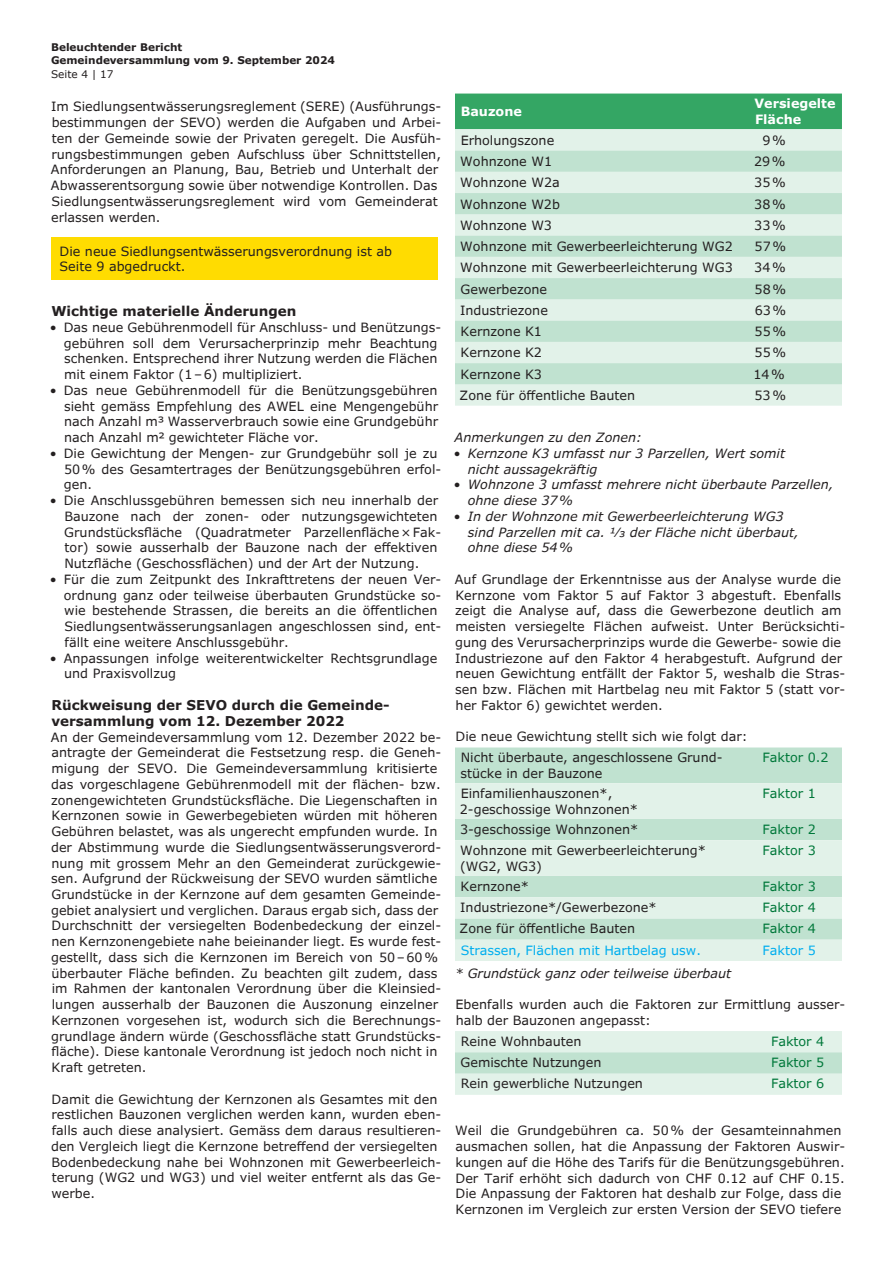
<style>
.page{position:relative;width:893px;height:1263px;background:#fff}
.page>*{position:absolute;margin:0;border:0;box-sizing:border-box;transform-origin:0 0}
.t1{font:700 13.5px/15.8px "Verdana Pro";color:#231f20}
.t2{font:12.75px/15.8px "Verdana Pro";color:#231f20}
.t3{font:italic 12.75px/15.8px "Verdana Pro";color:#231f20}
.t4{font:12.75px "Verdana Pro";color:#00783a}
.t5{font:12.75px "Verdana Pro";color:#00aeef}
.t6{font:700 12.75px/15.8px "Verdana Pro";color:#fff}
.t7{font:700 10.5px/13.5px "Verdana Pro";color:#231f20}
.t8{font:10.5px "Verdana Pro";color:#231f20}
</style>
<div class="page">
<div style="left:455px;top:94px;width:387px;height:35px;background:#34a664"></div>
<div style="left:455px;top:129px;width:387px;height:277px;background:#e2f2e9"></div>
<svg style="left:455px;top:151px;width:387px;height:233px;background:#cfe9db"></svg>
<div style="left:455px;top:747px;width:387px;height:36px;background:#c0e2d0"></div>
<svg style="left:455px;top:783px;width:387px;height:178px;background:#d6ece0"></svg>
<svg style="left:455px;top:1031px;width:387px;height:64px;background:#d6ece0"></svg>
<div style="left:51px;top:237px;width:387px;height:43px;background:#ffdc01"></div>
<p class="t7" style="left:51px;top:40px;width:285px">Beleuchtender Bericht<br>Gemeindeversammlung vom 9. September 2024</p>
<p class="t8" style="left:51px;top:67px;width:64px">Seite 4 | 17</p>
<p class="t2" style="left:51px;top:99px;width:392px">Im Siedlungsentwässerungsreglement (SERE) (Ausführungs&shy;bestimmungen der SEVO) werden die Aufgaben und Arbei&shy;ten der Gemeinde sowie der Privaten geregelt. Die Ausfüh&shy;rungsbestimmungen geben Aufschluss über Schnittstellen, Anforderungen an Planung, Bau, Betrieb und Unterhalt der Abwasserentsorgung sowie über notwendige Kontrollen. Das Siedlungsentwässerungsreglement wird vom Gemeinderat erlassen werden.</p>
<p class="t2" style="left:60px;top:243px;width:334px">Die neue Siedlungsentwässerungsverordnung ist ab<br>Seite 9 abgedruckt.</p>
<p class="t1" style="left:51px;top:303px;width:247px">Wichtige materielle Änderungen</p>
<p class="t2" style="left:64px;top:320px;width:379px;text-indent:-14px">• Das neue Gebührenmodell für Anschluss- und Benützungs&shy;gebühren soll dem Verursacherprinzip mehr Beachtung schenken. Entsprechend ihrer Nutzung werden die Flächen mit einem Faktor (1–6) multipliziert.</p>
<p class="t2" style="left:64px;top:383px;width:376px;text-align:justify;text-indent:-14px">• Das neue Gebührenmodell für die Benützungsgebühren sieht gemäss Empfehlung des AWEL eine Mengengebühr nach Anzahl m3 Wasserverbrauch sowie eine Grundgebühr nach Anzahl m2 gewichteter Fläche vor.</p>
<p class="t2" style="left:64px;top:446px;width:379px;text-indent:-14px">• Die Gewichtung der Mengen- zur Grundgebühr soll je zu<br>50% des Gesamtertrages der Benützungsgebühren erfol&shy;gen.</p>
<p class="t2" style="left:64px;top:493px;width:378px;text-indent:-15px">• Die Anschlussgebühren bemessen sich neu innerhalb der Bauzone nach der zonen- oder nutzungsgewichteten Grundstücksfläche (Quadratmeter Parzellenfläche×Fak&shy;tor) sowie ausserhalb der Bauzone nach der effektiven Nutzfläche (Geschossflächen) und der Art der Nutzung.</p>
<p class="t2" style="left:64px;top:572px;width:379px;text-indent:-14px">• Für die zum Zeitpunkt des Inkrafttretens der neuen Ver&shy;ordnung ganz oder teilweise überbauten Grundstücke so&shy;wie bestehende Strassen, die bereits an die öffentlichen Siedlungsentwässerungsanlagen angeschlossen sind, ent&shy;fällt eine weitere Anschlussgebühr.</p>
<p class="t2" style="left:64px;top:650px;width:375px;text-indent:-14px">• Anpassungen infolge weiterentwickelter Rechtsgrundlage und Praxisvollzug</p>
<p class="t1" style="left:51px;top:697px;width:340px">Rückweisung der SEVO durch die Gemeinde&shy;versammlung vom 12. Dezember 2022</p>
<p class="t2" style="left:51px;top:729px;width:392px">An der Gemeindeversammlung vom 12. Dezember 2022 be&shy;antragte der Gemeinderat die Festsetzung resp. die Geneh&shy;migung der SEVO. Die Gemeindeversammlung kritisierte das vorgeschlagene Gebührenmodell mit der flächen- bzw. zonengewichteten Grundstücksfläche. Die Liegenschaften in Kernzonen sowie in Gewerbegebieten würden mit höheren Gebühren belastet, was als ungerecht empfunden wurde. In der Abstimmung wurde die Siedlungsentwässerungsverord&shy;nung mit grossem Mehr an den Gemeinderat zurückgewie&shy;sen. Aufgrund der Rückweisung der SEVO wurden sämtliche Grundstücke in der Kernzone auf dem gesamten Gemeinde&shy;gebiet analysiert und verglichen. Daraus ergab sich, dass der Durchschnitt der versiegelten Bodenbedeckung der einzel&shy;nen Kernzonengebiete nahe beieinander liegt. Es wurde fest&shy;gestellt, dass sich die Kernzonen im Bereich von 50–60% überbauter Fläche befinden. Zu beachten gilt zudem, dass im Rahmen der kantonalen Verordnung über die Kleinsied&shy;lungen ausserhalb der Bauzonen die Auszonung einzelner Kernzonen vorgesehen ist, wodurch sich die Berechnungs&shy;grundlage ändern würde (Geschossfläche statt Grundstücks&shy;fläche). Diese kantonale Verordnung ist jedoch noch nicht in Kraft getreten.</p>
<p class="t2" style="left:51px;top:1091px;width:392px">Damit die Gewichtung der Kernzonen als Gesamtes mit den restlichen Bauzonen verglichen werden kann, wurden eben&shy;falls auch diese analysiert. Gemäss dem daraus resultieren&shy;den Vergleich liegt die Kernzone betreffend der versiegelten Bodenbedeckung nahe bei Wohnzonen mit Gewerbeerleich&shy;terung (WG2 und WG3) und viel weiter entfernt als das Ge&shy;werbe.</p>
<p class="t6" style="left:461px;top:104px;width:63px">Bauzone</p>
<p class="t6" style="left:754px;top:96px;width:82px">Versiegelte<br>Fläche</p>
<p class="t2" style="left:461px;top:132px;width:95px">Erholungszone</p>
<p class="t2" style="left:762px;top:132px;width:25px">9%</p>
<p class="t2" style="left:460px;top:154px;width:93px">Wohnzone W1</p>
<p class="t2" style="left:754px;top:154px;width:33px">29%</p>
<p class="t2" style="left:460px;top:175px;width:101px">Wohnzone W2a</p>
<p class="t2" style="left:754px;top:175px;width:33px">35%</p>
<p class="t2" style="left:460px;top:196px;width:101px">Wohnzone W2b</p>
<p class="t2" style="left:754px;top:196px;width:33px">38%</p>
<p class="t2" style="left:460px;top:217px;width:93px">Wohnzone W3</p>
<p class="t2" style="left:754px;top:217px;width:33px">33%</p>
<p class="t2" style="left:460px;top:239px;width:274px">Wohnzone mit Gewerbeerleichterung WG2</p>
<p class="t2" style="left:754px;top:239px;width:33px">57%</p>
<p class="t2" style="left:460px;top:260px;width:274px">Wohnzone mit Gewerbeerleichterung WG3</p>
<p class="t2" style="left:754px;top:260px;width:33px">34%</p>
<p class="t2" style="left:460px;top:281px;width:88px">Gewerbezone</p>
<p class="t2" style="left:754px;top:281px;width:33px">58%</p>
<p class="t2" style="left:460px;top:302px;width:89px">Industriezone</p>
<p class="t2" style="left:755px;top:302px;width:33px">63%</p>
<p class="t2" style="left:461px;top:324px;width:83px">Kernzone K1</p>
<p class="t2" style="left:754px;top:324px;width:33px">55%</p>
<p class="t2" style="left:461px;top:345px;width:83px">Kernzone K2</p>
<p class="t2" style="left:754px;top:345px;width:33px">55%</p>
<p class="t2" style="left:461px;top:366px;width:83px">Kernzone K3</p>
<p class="t2" style="left:753px;top:366px;width:33px">14%</p>
<p class="t2" style="left:460px;top:387px;width:177px">Zone für öffentliche Bauten</p>
<p class="t2" style="left:754px;top:387px;width:33px">53%</p>
<p class="t3" style="left:455px;top:430px;width:189px">Anmerkungen zu den Zonen:</p>
<p class="t3" style="left:468px;top:446px;width:319px;text-indent:-14px">• Kernzone K3 umfasst nur 3 Parzellen, Wert somit nicht aussagekräftig</p>
<p class="t3" style="left:468px;top:477px;width:367px;text-indent:-14px">• Wohnzone 3 umfasst mehrere nicht überbaute Parzellen, ohne diese 37%</p>
<p class="t3" style="left:468px;top:509px;width:333px;text-indent:-14px">• In der Wohnzone mit Gewerbeerleichterung WG3 sind Parzellen mit ca. 1/3 der Fläche nicht überbaut, ohne diese 54%</p>
<p class="t2" style="left:455px;top:572px;width:392px">Auf Grundlage der Erkenntnisse aus der Analyse wurde die Kernzone vom Faktor 5 auf Faktor 3 abgestuft. Ebenfalls zeigt die Analyse auf, dass die Gewerbezone deutlich am meisten versiegelte Flächen aufweist. Unter Berücksichti&shy;gung des Verursacherprinzips wurde die Gewerbe- sowie die Industriezone auf den Faktor 4 herabgestuft. Aufgrund der neuen Gewichtung entfällt der Faktor 5, weshalb die Stras&shy;sen bzw. Flächen mit Hartbelag neu mit Faktor 5 (statt vor&shy;her Faktor 6) gewichtet werden.</p>
<p class="t2" style="left:461px;top:726px;width:288px;line-height:21px;text-indent:-5px">Die neue Gewichtung stellt sich wie folgt dar:<br>Nicht überbaute, angeschlossene Grund-</p>
<p class="t2" style="left:460px;top:766px;width:144px">stücke in der Bauzone</p>
<p class="t4" style="left:763px;top:750px;width:68px">Faktor 0.2</p>
<p class="t2" style="left:460px;top:786px;width:180px">Einfamilienhauszonen*,<br>2-geschossige Wohnzonen*</p>
<p class="t4" style="left:763px;top:785px;width:55px">Faktor 1</p>
<p class="t2" style="left:460px;top:821px;width:180px">3-geschossige Wohnzonen*</p>
<p class="t4" style="left:763px;top:821px;width:55px">Faktor 2</p>
<p class="t2" style="left:460px;top:843px;width:247px">Wohnzone mit Gewerbeerleichterung* (WG2, WG3)</p>
<p class="t4" style="left:763px;top:842px;width:55px">Faktor 3</p>
<p class="t2" style="left:461px;top:878px;width:70px">Kernzone*</p>
<p class="t4" style="left:763px;top:878px;width:55px">Faktor 3</p>
<p class="t2" style="left:460px;top:900px;width:198px">Industriezone*/Gewerbezone*</p>
<p class="t4" style="left:763px;top:899px;width:55px">Faktor 4</p>
<p class="t2" style="left:460px;top:921px;width:177px">Zone für öffentliche Bauten</p>
<p class="t4" style="left:763px;top:920px;width:55px">Faktor 4</p>
<p class="t5" style="left:461px;top:942px;width:242px">Strassen, Flächen mit Hartbelag usw.</p>
<p class="t5" style="left:763px;top:942px;width:55px">Faktor 5</p>
<p class="t3" style="left:455px;top:965px;width:278px">* Grundstück ganz oder teilweise überbaut</p>
<p class="t2" style="left:456px;top:997px;width:391px">Ebenfalls wurden auch die Faktoren zur Ermittlung ausser&shy;halb der Bauzonen angepasst:</p>
<p class="t2" style="left:461px;top:1033px;width:122px">Reine Wohnbauten</p>
<p class="t4" style="left:771px;top:1033px;width:55px">Faktor 4</p>
<p class="t2" style="left:461px;top:1055px;width:142px">Gemischte Nutzungen</p>
<p class="t4" style="left:771px;top:1054px;width:55px">Faktor 5</p>
<p class="t2" style="left:461px;top:1076px;width:184px">Rein gewerbliche Nutzungen</p>
<p class="t4" style="left:771px;top:1076px;width:55px">Faktor 6</p>
<p class="t2" style="left:455px;top:1123px;width:392px">Weil die Grundgebühren ca. 50% der Gesamteinnahmen ausmachen sollen, hat die Anpassung der Faktoren Auswir&shy;kungen auf die Höhe des Tarifs für die Benützungsgebühren.<br>Der Tarif erhöht sich dadurch von CHF 0.12 auf CHF 0.15.<br>Die Anpassung der Faktoren hat deshalb zur Folge, dass die Kernzonen im Vergleich zur ersten Version der SEVO tiefere</p>
</div>
